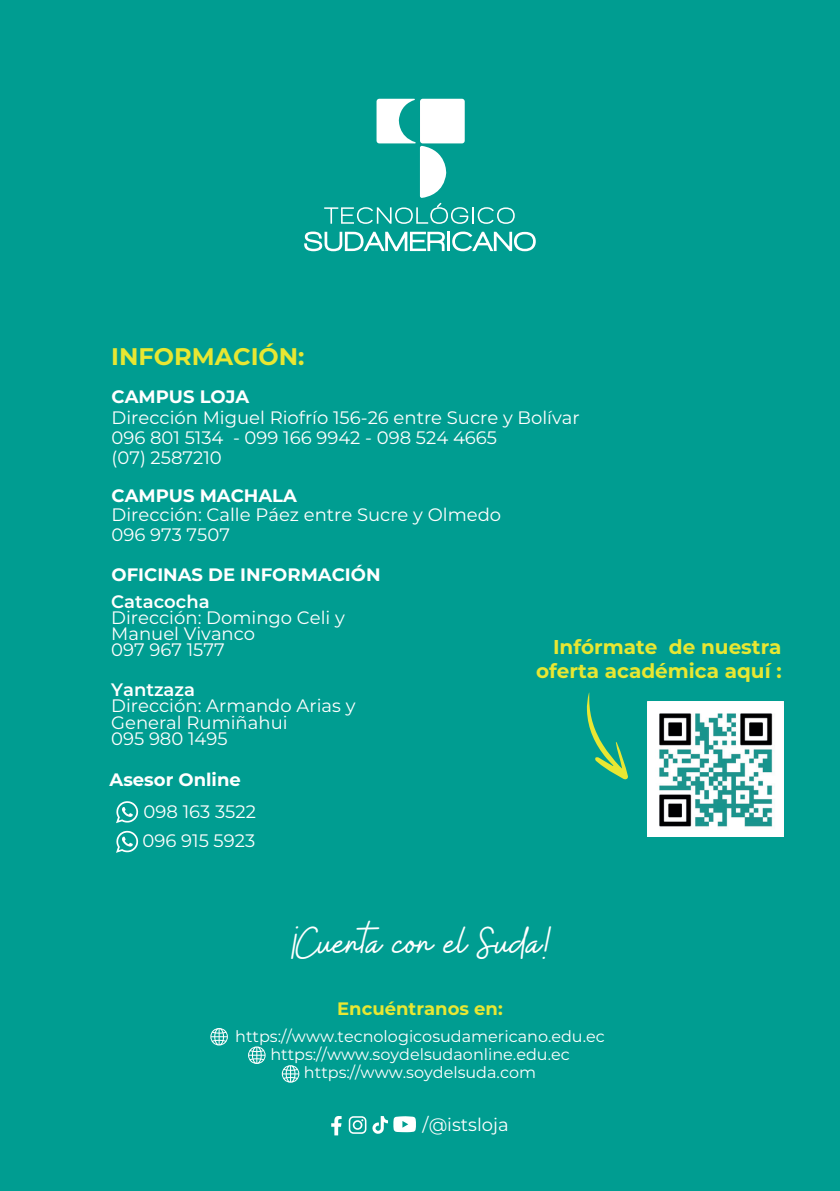
<style>
.page{position:relative;width:840px;height:1191px;background:#fff}
.page>*{position:absolute;margin:0;border:0;box-sizing:border-box;transform-origin:0 0}
.t1{font:italic 45.4px "Buffalo";color:#fff}
.t2{font:700 24px "Montserrat";color:#e8e732}
.t3{font:700 20px/24px "Montserrat";color:#e8e732;text-align:right}
.t4{font:18px/16px "Montserrat";color:#fff}
.t5{font:700 18px "Montserrat";color:#fff}
.t6{font:600 18px "Montserrat";color:#fff}
.t7{font:700 18px "Montserrat";color:#e8e732}
.t8{font:700 16.2px "Montserrat";color:#fff}
.t9{font:16px/18px "Montserrat";color:#fff;text-align:center}
</style>
<div class="page">
<div style="left:0;top:0;width:839px;height:1191px;background:#009d91"></div>
<svg style="left:331px;top:1116px;width:10px;height:19px"></svg>
<svg style="left:372px;top:1116px;width:44px;height:18px"></svg>
<svg style="left:348px;top:1116px;width:18px;height:17px"></svg>
<svg style="left:210px;top:1028px;width:18px;height:17px"></svg>
<svg style="left:248px;top:1046px;width:17px;height:18px"></svg>
<svg style="left:281px;top:1065px;width:18px;height:17px"></svg>
<svg style="left:116px;top:801px;width:22px;height:22px"></svg>
<svg style="left:116px;top:830px;width:22px;height:23px"></svg>
<svg style="left:586px;top:692px;width:42px;height:87px"></svg>
<svg style="left:304px;top:231px;width:231px;height:20px"></svg>
<svg style="left:324px;top:99px;width:190px;height:125px"></svg>
<img style="left:647px;top:701px;width:135px;height:135px">
<h2 class="t2" style="left:111px;top:339px;width:195px">INFORMACIÓN:</h2>
<p class="t5" style="left:111px;top:383px;width:139px">CAMPUS LOJA</p>
<p class="t4" style="left:111px;top:407px;width:469px;line-height:20px">Dirección Miguel Riofrío 156-26 entre Sucre y Bolívar<br>096 801 5134 - 099 166 9942 - 098 524 4665<br>(07) 2587210</p>
<p class="t5" style="left:111px;top:482px;width:187px">CAMPUS MACHALA</p>
<p class="t4" style="left:111px;top:504px;width:391px;line-height:20px">Dirección: Calle Páez entre Sucre y Olmedo<br>096 973 7507</p>
<p class="t5" style="left:111px;top:561px;width:270px">OFICINAS DE INFORMACIÓN</p>
<p class="t6" style="left:111px;top:588px;width:100px">Catacocha</p>
<p class="t4" style="left:111px;top:608px;width:235px">Dirección: Domingo Celi y<br>Manuel Vivanco<br>097 967 1577</p>
<p class="t8" style="left:151px;top:552px;width:168px">CAMPUS MACHALA</p>
<p class="t6" style="left:111px;top:677px;width:85px">Yantzaza</p>
<p class="t4" style="left:111px;top:697px;width:246px">Dirección: Armando Arias y<br>General Rumiñahui<br>095 980 1495</p>
<p class="t5" style="left:109px;top:767px;width:133px">Asesor Online</p>
<p class="t4" style="left:142px;top:795px;width:115px;line-height:29.6px">098 163 3522<br>096 915 5923</p>
<p class="t3" style="left:535px;top:634px;width:247px">Infórmate de nuestra oferta académica aquí :</p>
<h1 class="t1" style="left:288px;top:916px;width:272px">¡CuentaconelSuda!</h1>
<p class="t7" style="left:337px;top:995px;width:167px">Encuéntranos en:</p>
<p class="t9" style="left:235px;top:1026px;width:371px">https://www.tecnologicosudamericano.edu.ec https://www.soydelsudaonline.edu.ec https://www.soydelsuda.com</p>
<p class="t4" style="left:422px;top:1115px;width:88px">/@istsloja</p>
</div>
